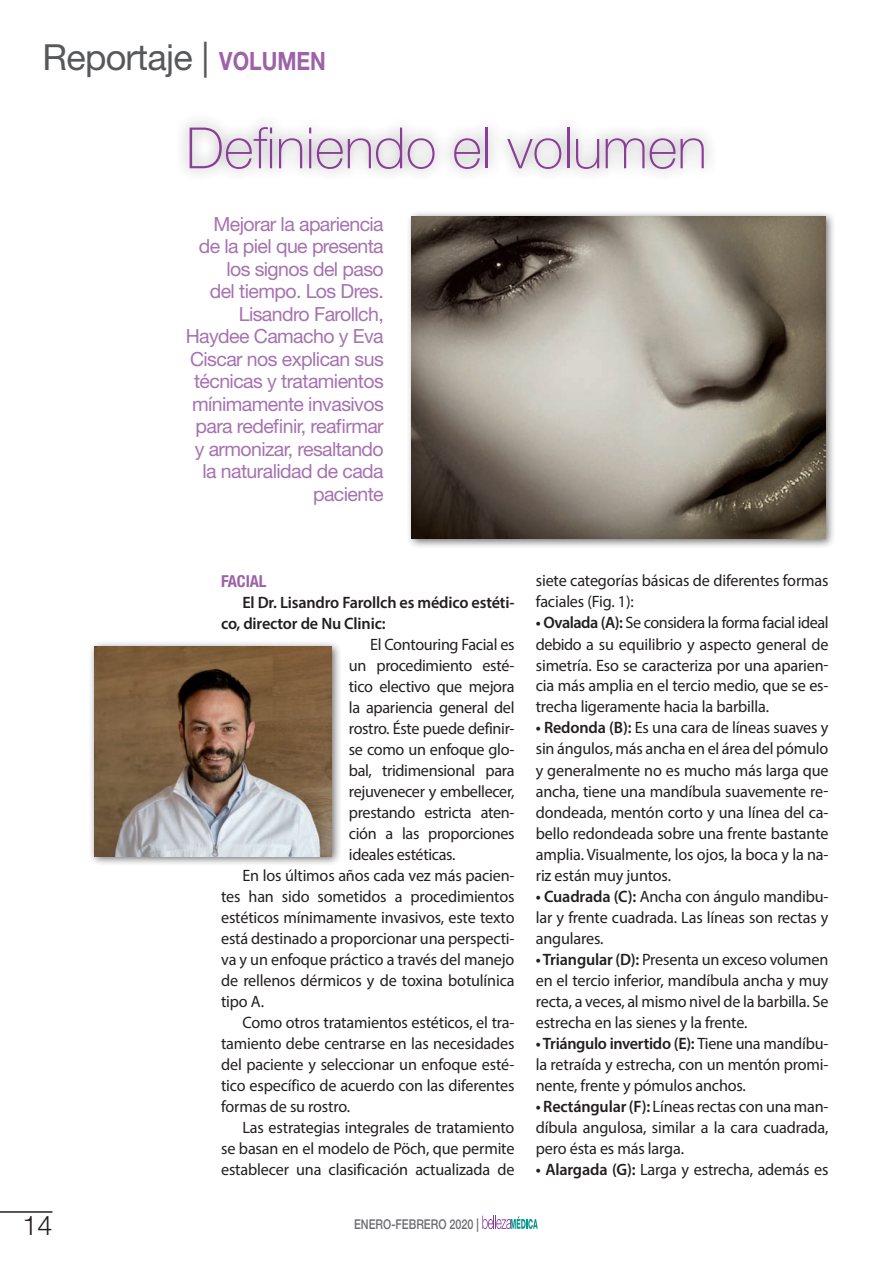
<style>
.page{position:relative;width:893px;height:1263px;background:#fff}
.page>*{position:absolute;margin:0;border:0;box-sizing:border-box;transform-origin:0 0}
.t1{font:100 57px "Helvetica Neue LT Std";color:#8b3e97}
.t2{font:36px "Helvetica Neue LT Std";letter-spacing:-.02em;color:#57585a}
.t3{font:300 27px "Helvetica Neue LT Std";color:#231f20}
.t4{font:19.5px/22.5px "Helvetica Neue LT Std";letter-spacing:-.03em;color:#a672b0;text-align:right}
.t5{font:16.5px/21px "Myriad Pro";letter-spacing:-.01em;color:#231f20;text-align:justify}
.t6{font:600 16.5px/21px "Myriad Pro";letter-spacing:-.01em;color:#231f20}
.t7{font:700 condensed 16.5px "Helvetica Neue LT Std";letter-spacing:-.01em;color:#9d62a8}
.t8{font:500 13.5px "Helvetica Neue LT Std";color:#6c6d70;scale:.8 1}
.s1{font-weight:700;font-size:25.2px;color:#9d62a8}
.s2{font-weight:600}
</style>
<div class="page">
<svg style="left:482px;top:1215px;width:56px;height:14px"></svg>
<hr style="left:0;top:1211px;width:52px;height:2px;background:#231f20">
<div style="left:175px;top:114px;width:543px;height:68px;background:#231f20;opacity:.6"></div>
<div style="left:406px;top:211px;width:430px;height:338px;background:#231f20;opacity:.65"></div>
<img style="left:412px;top:217px;width:413px;height:322px">
<div style="left:88px;top:640px;width:254px;height:226px;background:#231f20;opacity:.65"></div>
<img style="left:95px;top:646px;width:237px;height:210px">
<h2 class="t2" style="left:43px;top:36px;width:285px">Reportaje | <span class="s1">VOLUMEN</span></h2>
<h1 class="t1" style="left:186px;top:115px;width:522px">Definiendo el volumen</h1>
<p class="t4" style="left:186px;top:212px;width:200px">Mejorar la apariencia<br>de la piel que presenta los signos del paso<br>del tiempo. Los Dres.<br>Lisandro Farollch,<br>Haydee Camacho y Eva<br>Ciscar nos explican sus técnicas y tratamientos mínimamente invasivos para redefinir, reafirmar y armonizar, resaltando la naturalidad de cada paciente</p>
<p class="t7" style="left:221px;top:571px;width:47px">FACIAL</p>
<p class="t6" style="left:221px;top:591px;width:295px;text-indent:21px">El Dr. Lisandro Farollch es médico estéti&shy;co, director de Nu Clinic:</p>
<p class="t5" style="left:370px;top:634px;width:146px">El Contouring Facial es</p>
<p class="t5" style="left:349px;top:655px;width:167px">un procedimiento esté-</p>
<p class="t5" style="left:349px;top:676px;width:167px">tico electivo que mejora</p>
<p class="t5" style="left:349px;top:697px;width:167px">la apariencia general del</p>
<p class="t5" style="left:349px;top:718px;width:167px">rostro. Éste puede definir-</p>
<p class="t5" style="left:349px;top:739px;width:167px">se como un enfoque glo-</p>
<p class="t5" style="left:349px;top:760px;width:167px">bal, tridimensional para</p>
<p class="t5" style="left:349px;top:781px;width:167px">rejuvenecer y embellecer,</p>
<p class="t5" style="left:349px;top:802px;width:167px">prestando estricta aten-</p>
<p class="t5" style="left:349px;top:823px;width:167px">ción a las proporciones</p>
<p class="t5" style="left:349px;top:844px;width:108px">ideales estéticas.</p>
<p class="t5" style="left:242px;top:865px;width:274px">En los últimos años cada vez más pacien-</p>
<p class="t5" style="left:221px;top:886px;width:295px">tes han sido sometidos a procedimientos</p>
<p class="t5" style="left:221px;top:907px;width:295px">estéticos mínimamente invasivos, este texto</p>
<p class="t5" style="left:221px;top:928px;width:295px">está destinado a proporcionar una perspecti-</p>
<p class="t5" style="left:221px;top:949px;width:295px">va y un enfoque práctico a través del manejo</p>
<p class="t5" style="left:221px;top:970px;width:295px">de rellenos dérmicos y de toxina botulínica</p>
<p class="t5" style="left:221px;top:991px;width:44px">tipo A.</p>
<p class="t5" style="left:242px;top:1012px;width:274px">Como otros tratamientos estéticos, el tra-</p>
<p class="t5" style="left:221px;top:1033px;width:295px">tamiento debe centrarse en las necesidades</p>
<p class="t5" style="left:221px;top:1054px;width:295px">del paciente y seleccionar un enfoque esté-</p>
<p class="t5" style="left:221px;top:1075px;width:295px">tico específico de acuerdo con las diferentes</p>
<p class="t5" style="left:221px;top:1096px;width:130px">formas de su rostro.</p>
<p class="t5" style="left:242px;top:1117px;width:274px">Las estrategias integrales de tratamiento</p>
<p class="t5" style="left:221px;top:1138px;width:295px">se basan en el modelo de Pöch, que permite</p>
<p class="t5" style="left:221px;top:1159px;width:295px">establecer una clasificación actualizada de</p>
<h3 class="t3" style="left:22px;top:1209px;width:32px">14</h3>
<p class="t8" style="left:354px;top:1216px;width:158px">ENERO-FEBRERO 2020 |</p>
<p class="t5" style="left:536px;top:570px;width:294px">siete categorías básicas de diferentes formas faciales (Fig. 1):</p>
<p class="t5" style="left:536px;top:612px;width:294px"><span class="s2">• Ovalada (A):</span> Se considera la forma facial ideal debido a su equilibrio y aspecto general de simetría. Eso se caracteriza por una aparien&shy;cia más amplia en el tercio medio, que se es&shy;trecha ligeramente hacia la barbilla.</p>
<p class="t5" style="left:536px;top:717px;width:294px"><span class="s2">• Redonda (B):</span> Es una cara de líneas suaves y sin ángulos, más ancha en el área del pómulo y generalmente no es mucho más larga que ancha, tiene una mandíbula suavemente re&shy;dondeada, mentón corto y una línea del ca&shy;bello redondeada sobre una frente bastante amplia. Visualmente, los ojos, la boca y la na&shy;riz están muy juntos.</p>
<p class="t5" style="left:536px;top:885px;width:294px"><span class="s2">• Cuadrada (C):</span> Ancha con ángulo mandibu&shy;lar y frente cuadrada. Las líneas son rectas y angulares.</p>
<p class="t5" style="left:536px;top:948px;width:294px"><span class="s2">• Triangular (D):</span> Presenta un exceso volumen en el tercio inferior, mandíbula ancha y muy recta, a veces, al mismo nivel de la barbilla. Se estrecha en las sienes y la frente.</p>
<p class="t5" style="left:536px;top:1032px;width:294px"><span class="s2">• Triángulo invertido (E):</span> Tiene una mandíbu&shy;la retraída y estrecha, con un mentón promi&shy;nente, frente y pómulos anchos.</p>
<p class="t5" style="left:536px;top:1095px;width:294px"><span class="s2">• Rectángular (F):</span> Líneas rectas con una man&shy;díbula angulosa, similar a la cara cuadrada, pero ésta es más larga.</p>
<p class="t5" style="left:536px;top:1158px;width:294px"><span class="s2">• Alargada (G):</span> Larga y estrecha, además es</p>
</div>
